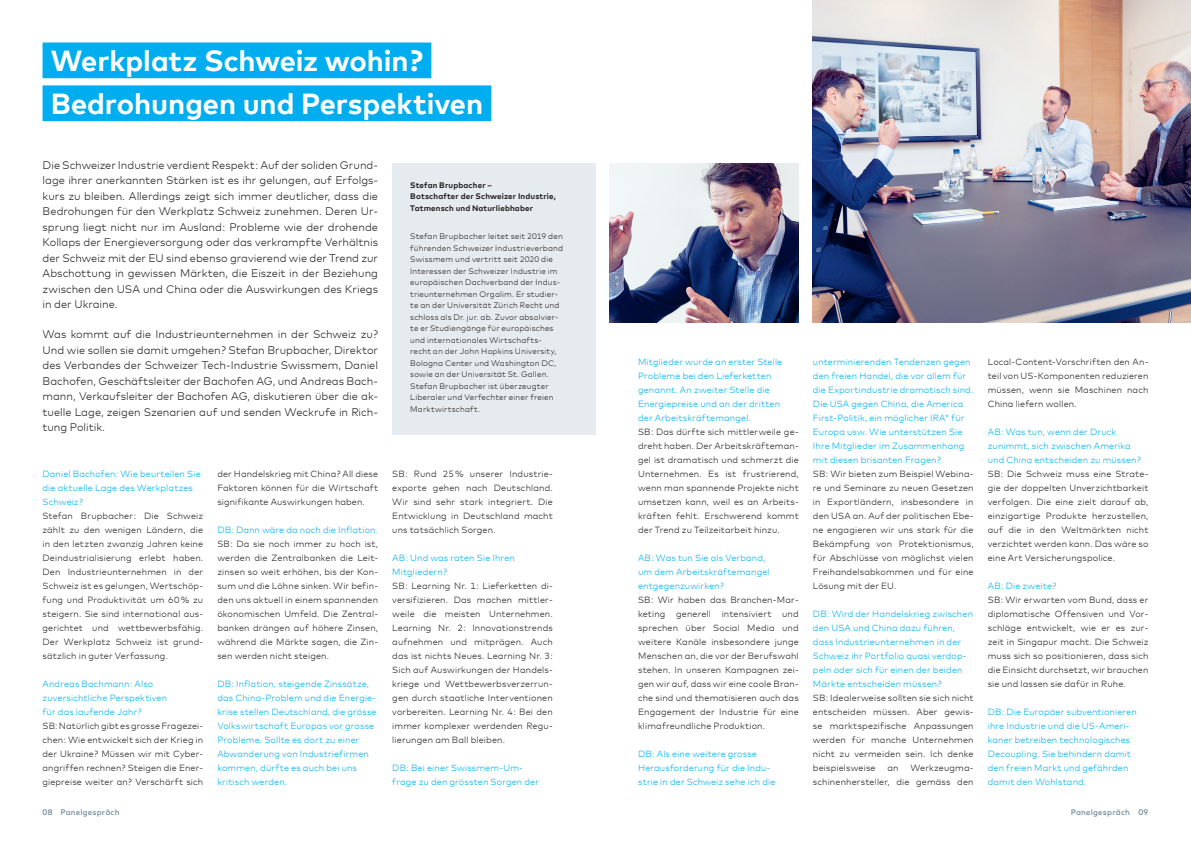
<style>
.page{position:relative;width:1191px;height:842px;background:#fff}
.page>*{position:absolute;margin:0;border:0;box-sizing:border-box;transform-origin:0 0}
.t1{font:700 29px/42.9px "Mark Offc Pro";color:#fff}
.t2{font:300 11px/15.5px "Mark Offc Pro";color:#231f20;text-align:justify}
.t3{font:300 9px/14px "Mark Offc Pro";letter-spacing:.015em;color:#231f20;text-align:justify}
.t4{font:300 9px/14px "Mark Offc Pro";letter-spacing:.015em;color:#00aeef}
.t5{font:300 8px/11.5px "Mark Offc Pro";letter-spacing:.02em;color:#231f20}
.t6{font:700 8px/11.5px "Mark Offc Pro";letter-spacing:.02em;color:#231f20}
.t7{font:500 8px "Mark Offc Pro";letter-spacing:.02em;color:#718c99}
</style>
<div class="page">
<img style="left:813px;top:0;width:378px;height:323px">
<img style="left:609px;top:163px;width:189px;height:160px">
<div style="left:392px;top:163px;width:203px;height:272px;background:#e5ebee"></div>
<div style="left:43px;top:43px;width:388px;height:35px;background:#00aeef"></div>
<div style="left:43px;top:85px;width:448px;height:36px;background:#00aeef"></div>
<h1 class="t1" style="left:51px;top:36px;width:434px">Werkplatz Schweiz wohin?<br>Bedrohungen und Perspektiven</h1>
<p class="t2" style="left:43px;top:156px;width:337px">Die Schweizer Industrie verdient Respekt: Auf der soliden Grund&shy;lage ihrer anerkannten Stärken ist es ihr gelungen, auf Erfolgs&shy;kurs zu bleiben. Allerdings zeigt sich immer deutlicher, dass die Bedrohungen für den Werkplatz Schweiz zunehmen. Deren Ur&shy;sprung liegt nicht nur im Ausland: Probleme wie der drohende Kollaps der Energieversorgung oder das verkrampfte Verhältnis der Schweiz mit der EU sind ebenso gravierend wie der Trend zur Abschottung in gewissen Märkten, die Eiszeit in der Beziehung zwischen den USA und China oder die Auswirkungen des Kriegs in der Ukraine.</p>
<p class="t2" style="left:43px;top:326px;width:337px">Was kommt auf die Industrieunternehmen in der Schweiz zu?<br>Und wie sollen sie damit umgehen? Stefan Brupbacher, Direktor des Verbandes der Schweizer Tech-Industrie Swissmem, Daniel Bachofen, Geschäftsleiter der Bachofen AG, und Andreas Bach&shy;mann, Verkaufsleiter der Bachofen AG, diskutieren über die ak&shy;tuelle Lage, zeigen Szenarien auf und senden Weckrufe in Rich&shy;tung Politik.</p>
<p class="t3" style="left:217px;top:466px;width:162px">der Handelskrieg mit China? All diese Faktoren können für die Wirtschaft signifikante Auswirkungen haben.</p>
<p class="t4" style="left:217px;top:522px;width:162px">DB: Dann wäre da noch die Inflation.</p>
<p class="t3" style="left:217px;top:536px;width:162px">SB: Da sie noch immer zu hoch ist, werden die Zentralbanken die Leit&shy;zinsen so weit erhöhen, bis der Kon&shy;sum und die Löhne sinken. Wir befin&shy;den uns aktuell in einem spannenden ökonomischen Umfeld. Die Zentral&shy;banken drängen auf höhere Zinsen, während die Märkte sagen, die Zin&shy;sen werden nicht steigen.</p>
<p class="t4" style="left:217px;top:676px;width:161px">DB: Inflation, steigende Zinssätze, das China-Problem und die Energie&shy;krise stellen Deutschland, die grösse<br>Volkswirtschaft Europas vor grosse<br>Probleme. Sollte es dort zu einer<br>Abwanderung von Industriefirmen kommen, dürfte es auch bei uns kritisch werden.</p>
<p class="t4" style="left:43px;top:466px;width:160px">Daniel Bachofen: Wie beurteilen Sie die aktuelle Lage des Werkplatzes<br>Schweiz?</p>
<p class="t3" style="left:43px;top:508px;width:162px">Stefan Brupbacher: Die Schweiz zählt zu den wenigen Ländern, die in den letzten zwanzig Jahren keine Deindustrialisierung erlebt haben.<br>Den Industrieunternehmen in der Schweiz ist es gelungen, Wertschöp&shy;fung und Produktivität um 60% zu steigern. Sie sind international aus&shy;gerichtet und wettbewerbsfähig.<br>Der Werkplatz Schweiz ist grund&shy;sätzlich in guter Verfassung.</p>
<p class="t4" style="left:43px;top:676px;width:126px">Andreas Bachmann: Also zuversichtliche Perspektiven für das laufende Jahr?</p>
<p class="t3" style="left:43px;top:718px;width:162px">SB: Natürlich gibt es grosse Fragezei&shy;chen: Wie entwickelt sich der Krieg in der Ukraine? Müssen wir mit Cyber&shy;angriffen rechnen? Steigen die Ener&shy;giepreise weiter an? Verschärft sich</p>
<p class="t6" style="left:410px;top:178px;width:147px">Stefan Brupbacher –<br>Botschafter der Schweizer Industrie,<br>Tatmensch und Naturliebhaber</p>
<p class="t5" style="left:410px;top:230px;width:154px">Stefan Brupbacher leitet seit 2019 den führenden Schweizer Industrieverband Swissmem und vertritt seit 2020 die Interessen der Schweizer Industrie im europäischen Dachverband der Indus&shy;trieunternehmen Orgalim. Er studier&shy;te an der Universität Zürich Recht und schloss als Dr. jur. ab. Zuvor absolvier&shy;te er Studiengänge für europäisches und internationales Wirtschafts&shy;recht an der John Hopkins University, Bologna Center und Washington DC, sowie an der Universität St. Gallen.<br>Stefan Brupbacher ist überzeugter Liberaler und Verfechter einer freien Marktwirtschaft.</p>
<p class="t3" style="left:392px;top:466px;width:162px;text-align:left">SB: Rund 25% unserer Industrie&shy;exporte gehen nach Deutschland.<br>Wir sind sehr stark integriert. Die<br>Entwicklung in Deutschland macht uns tatsächlich Sorgen.</p>
<p class="t4" style="left:392px;top:550px;width:124px">AB: Und was raten Sie Ihren<br>Mitgliedern?</p>
<p class="t3" style="left:392px;top:578px;width:162px">SB: Learning Nr. 1: Lieferketten di&shy;versifizieren. Das machen mittler&shy;weile die meisten Unternehmen.<br>Learning Nr. 2: Innovationstrends aufnehmen und mitprägen. Auch das ist nichts Neues. Learning Nr. 3:<br>Sich auf Auswirkungen der Handels&shy;kriege und Wettbewerbsverzerrun&shy;gen durch staatliche Interventionen vorbereiten. Learning Nr. 4: Bei den immer komplexer werdenden Regu&shy;lierungen am Ball bleiben.</p>
<p class="t4" style="left:392px;top:760px;width:148px">DB: Bei einer Swissmem-Um&shy;frage zu den grössten Sorgen der</p>
<p class="t4" style="left:638px;top:354px;width:146px">Mitglieder wurde an erster Stelle<br>Probleme bei den Lieferketten genannt. An zweiter Stelle die<br>Energiepreise und an der dritten der Arbeitskräftemangel.</p>
<p class="t3" style="left:638px;top:424px;width:162px">SB: Das dürfte sich mittlerweile ge&shy;dreht haben. Der Arbeitskräfteman&shy;gel ist dramatisch und schmerzt die Unternehmen. Es ist frustrierend, wenn man spannende Projekte nicht umsetzen kann, weil es an Arbeits&shy;kräften fehlt. Erschwerend kommt der Trend zu Teilzeitarbeit hinzu.</p>
<p class="t4" style="left:638px;top:550px;width:133px">AB: Was tun Sie als Verband, um dem Arbeitskräftemangel entgegenzuwirken?</p>
<p class="t3" style="left:638px;top:592px;width:162px">SB: Wir haben das Branchen-Mar&shy;keting generell intensiviert und sprechen über Social Media und weitere Kanäle insbesondere junge Menschen an, die vor der Berufswahl stehen. In unseren Kampagnen zei&shy;gen wir auf, dass wir eine coole Bran&shy;che sind und thematisieren auch das Engagement der Industrie für eine klimafreundliche Produktion.</p>
<p class="t4" style="left:638px;top:746px;width:139px">DB: Als eine weitere grosse<br>Herausforderung für die Indu&shy;strie in der Schweiz sehe ich die</p>
<p class="t4" style="left:813px;top:354px;width:162px">unterminierenden Tendenzen gegen den freien Handel, die vor allem für die Exportindustrie dramatisch sind.<br>Die USA gegen China, die America First-Politik, ein möglicher IRA* für Europa usw. Wie unterstützen Sie Ihre Mitglieder im Zusammenhang mit diesen brisanten Fragen?</p>
<p class="t3" style="left:813px;top:466px;width:162px">SB: Wir bieten zum Beispiel Webina&shy;re und Seminare zu neuen Gesetzen in Exportländern, insbesondere in den USA an. Auf der politischen Ebe&shy;ne engagieren wir uns stark für die Bekämpfung von Protektionismus, für Abschlüsse von möglichst vielen Freihandelsabkommen und für eine Lösung mit der EU.</p>
<p class="t4" style="left:813px;top:606px;width:162px">DB: Wird der Handelskrieg zwischen den USA und China dazu führen, dass Industrieunternehmen in der Schweiz ihr Portfolio quasi verdop&shy;peln oder sich für einen der beiden Märkte entscheiden müssen?</p>
<p class="t3" style="left:813px;top:690px;width:162px">SB: Idealerweise sollten sie sich nicht entscheiden müssen. Aber gewis&shy;se marktspezifische Anpassungen werden für manche Unternehmen nicht zu vermeiden sein. Ich denke beispielsweise</p>
<p class="t3" style="left:813px;top:760px;width:162px;text-align:right">Werkzeugma-<br>schinenhersteller, die gemäss den</p>
<p class="t3" style="left:887px;top:760px;width:13px">an</p>
<p class="t3" style="left:987px;top:354px;width:162px">Local-Content-Vorschriften den An&shy;teil von US-Komponenten reduzieren müssen, wenn sie Maschinen nach China liefern wollen.</p>
<p class="t4" style="left:987px;top:424px;width:155px">AB: Was tun, wenn der Druck zunimmt, sich zwischen Amerika und China entscheiden zu müssen?</p>
<p class="t3" style="left:987px;top:466px;width:162px">SB: Die Schweiz muss eine Strate&shy;gie der doppelten Unverzichtbarkeit verfolgen. Die eine zielt darauf ab, einzigartige Produkte herzustellen, auf die in den Weltmärkten nicht verzichtet werden kann. Das wäre so eine Art Versicherungspolice.</p>
<p class="t4" style="left:987px;top:578px;width:70px">AB: Die zweite?</p>
<p class="t3" style="left:987px;top:592px;width:162px">SB: Wir erwarten vom Bund, dass er diplomatische Offensiven und Vor&shy;schläge entwickelt, wie er es zur&shy;zeit in Singapur macht. Die Schweiz muss sich so positionieren, dass sich die Einsicht durchsetzt, wir brauchen sie und lassen sie dafür in Ruhe.</p>
<p class="t4" style="left:987px;top:704px;width:150px">DB: Die Europäer subventionieren ihre Industrie und die US-Ameri&shy;kaner betreiben technologisches<br>Decoupling. Sie behindern damit den freien Markt und gefährden damit den Wohlstand.</p>
<p class="t7" style="left:60px;top:807px;width:61px">Panelgespräch</p>
<p class="t7" style="left:1070px;top:807px;width:61px">Panelgespräch</p>
<p class="t7" style="left:43px;top:807px;width:12px">08</p>
<p class="t7" style="left:1138px;top:807px;width:11px">09</p>
</div>
